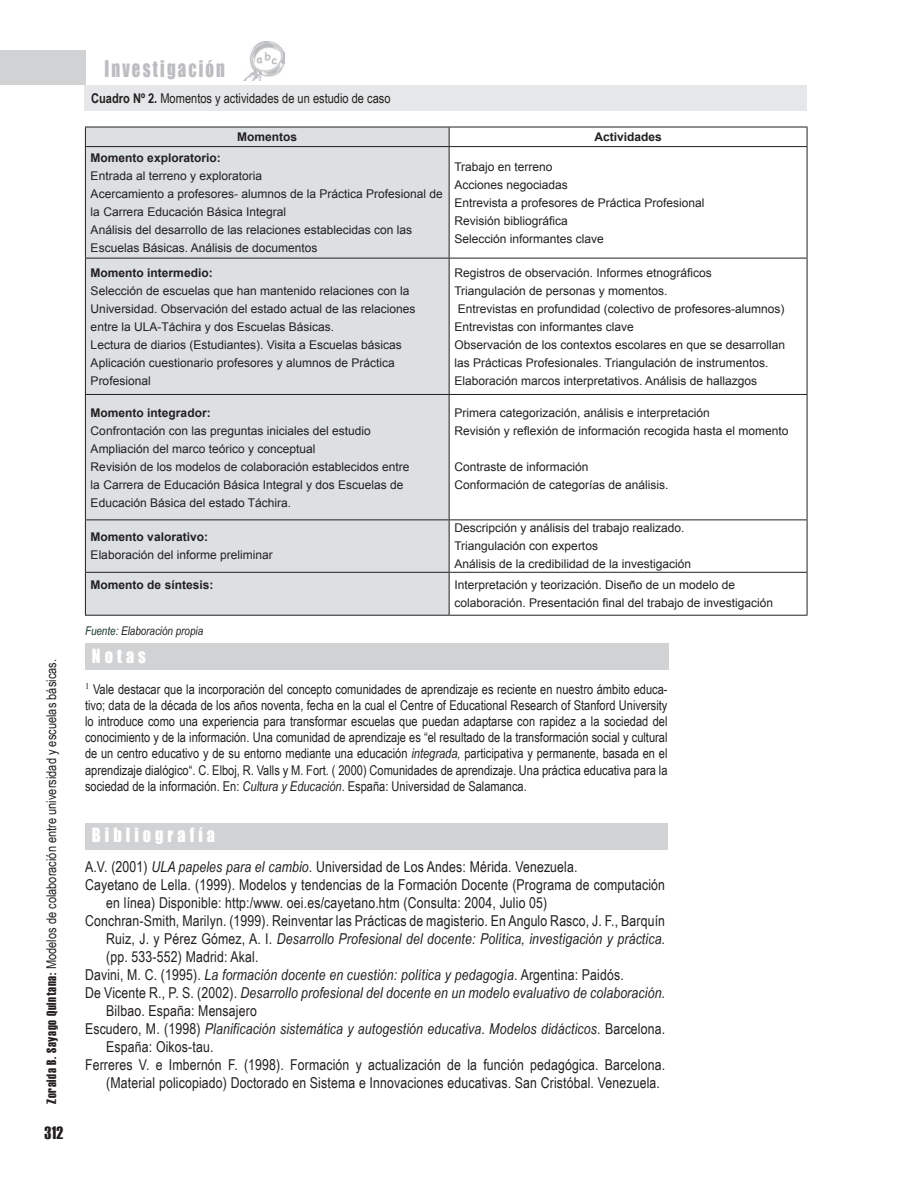
<style>
.page{position:relative;width:918px;height:1188px;background:#fff}
.page>*{position:absolute;margin:0;border:0;box-sizing:border-box;transform-origin:0 0}
.t1{font:21px "Impact";letter-spacing:.125em;color:#bcbdc0;scale:.8 1}
.t2{font:18px "Impact";letter-spacing:.25em;color:#fff;scale:.9 1}
.t3{font:18px "Haettenschweiler";color:#231f20}
.t4{font:15px "Arial Narrow";letter-spacing:.01em;color:#231f20}
.t5{font:italic 15px "Arial Narrow";letter-spacing:.01em;color:#231f20}
.t6{font:13.5px/16.2px "Arial Narrow";color:#231f20;text-align:justify}
.t7{font:12px/18px "Arial";color:#231f20}
.t8{font:700 12px "Arial";color:#231f20}
.t9{font:italic 12px "Arial Narrow";color:#231f20}
.s1{font-family:"Haettenschweiler"}
.s2{font-weight:700}
.s3{color:#163726}
.s4{font-style:italic}
.s5{font-style:normal}
</style>
<div class="page">
<div style="left:84px;top:85px;width:723px;height:26px;background:#e6e7e9"></div>
<div style="left:86px;top:128px;width:363px;height:487px;background:#dce0e2"></div>
<hr style="left:85px;top:127px;width:364px;height:1px;background:#231f20">
<svg style="left:85px;top:127px;width:1px;height:19px"></svg>
<hr style="left:449px;top:127px;width:358px;height:1px;background:#231f20">
<svg style="left:449px;top:127px;width:1px;height:19px"></svg>
<svg style="left:807px;top:127px;width:1px;height:19px"></svg>
<hr style="left:85px;top:146px;width:364px;height:1px;background:#231f20">
<hr style="left:85px;top:147px;width:1px;height:111px;background:#231f20">
<hr style="left:449px;top:146px;width:358px;height:1px;background:#231f20">
<hr style="left:449px;top:147px;width:1px;height:111px;background:#231f20">
<hr style="left:807px;top:147px;width:1px;height:111px;background:#231f20">
<hr style="left:85px;top:258px;width:364px;height:1px;background:#231f20">
<hr style="left:85px;top:258px;width:1px;height:136px;background:#231f20">
<hr style="left:449px;top:258px;width:358px;height:1px;background:#231f20">
<hr style="left:449px;top:258px;width:1px;height:136px;background:#231f20">
<hr style="left:807px;top:258px;width:1px;height:136px;background:#231f20">
<hr style="left:85px;top:394px;width:364px;height:1px;background:#231f20">
<hr style="left:85px;top:395px;width:1px;height:125px;background:#231f20">
<hr style="left:449px;top:394px;width:358px;height:1px;background:#231f20">
<hr style="left:449px;top:395px;width:1px;height:125px;background:#231f20">
<hr style="left:807px;top:395px;width:1px;height:125px;background:#231f20">
<hr style="left:85px;top:520px;width:364px;height:1px;background:#231f20">
<hr style="left:85px;top:520px;width:1px;height:52px;background:#231f20">
<hr style="left:449px;top:520px;width:358px;height:1px;background:#231f20">
<hr style="left:449px;top:520px;width:1px;height:52px;background:#231f20">
<hr style="left:807px;top:520px;width:1px;height:52px;background:#231f20">
<hr style="left:85px;top:572px;width:364px;height:1px;background:#231f20">
<hr style="left:85px;top:573px;width:1px;height:42px;background:#231f20">
<hr style="left:449px;top:572px;width:358px;height:1px;background:#231f20">
<hr style="left:449px;top:573px;width:1px;height:42px;background:#231f20">
<hr style="left:807px;top:573px;width:1px;height:42px;background:#231f20">
<hr style="left:85px;top:615px;width:364px;height:1px;background:#231f20">
<hr style="left:449px;top:615px;width:358px;height:1px;background:#231f20">
<div style="left:85px;top:823px;width:583px;height:27px;background:#d1d2d4"></div>
<div style="left:85px;top:644px;width:584px;height:26px;background:#d1d2d4"></div>
<div style="left:0;top:50px;width:85px;height:35px;background:#d1d2d4"></div>
<img style="left:244px;top:41px;width:41px;height:39px">
<p class="t6" style="left:43px;top:1104px;width:446px;rotate:-90deg"><span class="s1">Zoraida B. Sayago Quintana:</span> Modelos de colaboración entre universidad y escuelas básicas.</p>
<h2 class="t3" style="left:45px;top:1121px;width:20px">312</h2>
<h1 class="t1" style="left:105px;top:52px;width:152px">Investigación</h1>
<p class="t6" style="left:91px;top:89px;width:301px"><span class="s2">Cuadro Nº 2.</span> Momentos y actividades de un estudio de caso</p>
<p class="t8" style="left:237px;top:129px;width:61px">Momentos</p>
<p class="t8" style="left:594px;top:129px;width:69px">Actividades</p>
<p class="t8" style="left:91px;top:150px;width:132px">Momento exploratorio:</p>
<p class="t7" style="left:91px;top:167px;width:354px">Entrada al terreno y exploratoria<br>Acercamiento a profesores- alumnos de la Práctica Profesional de la Carrera Educación Básica Integral<br>Análisis del desarrollo de las relaciones establecidas con las Escuelas Básicas. Análisis de documentos</p>
<p class="t7" style="left:454px;top:158px;width:252px">Trabajo en terreno<br>Acciones negociadas<br>Entrevista a profesores de Práctica Profesional<br>Revisión bibliográfica<br>Selección informantes clave</p>
<p class="t8" style="left:91px;top:265px;width:124px">Momento intermedio:</p>
<p class="t7" style="left:91px;top:282px;width:326px">Selección de escuelas que han mantenido relaciones con la Universidad. Observación del estado actual de las relaciones entre la ULA-Táchira y dos Escuelas Básicas.<br>Lectura de diarios (Estudiantes). Visita a Escuelas básicas Aplicación cuestionario profesores y alumnos de Práctica Profesional</p>
<p class="t7" style="left:454px;top:264px;width:332px">Registros de observación. Informes etnográficos Triangulación de personas y momentos.<br>Entrevistas en profundidad (colectivo de profesores-alumnos)<br>Entrevistas con informantes clave<br>Observación de los contextos escolares en que se desarrollan las Prácticas Profesionales. Triangulación de instrumentos.<br>Elaboración marcos interpretativos. Análisis de hallazgos</p>
<p class="t8" style="left:91px;top:404px;width:121px">Momento integrador:</p>
<p class="t7" style="left:91px;top:421px;width:320px">Confrontación con las preguntas iniciales del estudio Ampliación del marco teórico y conceptual<br>Revisión de los modelos de colaboración establecidos entre la Carrera de Educación Básica Integral y dos Escuelas de Educación Básica del estado Táchira.</p>
<p class="t8" style="left:91px;top:529px;width:119px">Momento valorativo:</p>
<p class="t7" style="left:91px;top:546px;width:184px">Elaboración del informe preliminar</p>
<p class="t7" style="left:454px;top:403px;width:336px">Primera categorización, análisis e interpretación<br>Revisión y reflexión de información recogida hasta el momento</p>
<p class="t7" style="left:454px;top:457px;width:216px">Contraste de información<br>Conformación de categorías de análisis.</p>
<p class="t7" style="left:454px;top:519px;width:238px">Descripción y análisis del trabajo realizado.<br>Triangulación con expertos<br>Análisis de la credibilidad de la investigación</p>
<p class="t8" style="left:91px;top:577px;width:124px">Momento de síntesis:</p>
<p class="t7" style="left:454px;top:576px;width:320px">Interpretación y teorización. Diseño de un modelo de colaboración. Presentación final del trabajo de investigación</p>
<p class="t9" style="left:85px;top:622px;width:120px"><span class="s3">Fuente:</span> Elaboración propia</p>
<h2 class="t2" style="left:92px;top:642px;width:61px">Notas</h2>
<p class="t6" style="left:85px;top:680px;width:584px"><sup>1</sup> Vale destacar que la incorporación del concepto comunidades de aprendizaje es reciente en nuestro ámbito educa&shy;tivo; data de la década de los años noventa, fecha en la cual el Centre of Educational Research of Stanford University lo introduce como una experiencia para transformar escuelas que puedan adaptarse con rapidez a la sociedad del conocimiento y de la información. Una comunidad de aprendizaje es “el resultado de la transformación social y cultural de un centro educativo y de su entorno mediante una educación <span class="s4">integrada,</span> participativa y permanente, basada en el aprendizaje dialógico“. C. Elboj, R. Valls y M. Fort. ( 2000) Comunidades de aprendizaje. Una práctica educativa para la sociedad de la información. En: <span class="s4">Cultura y Educación</span>. España: Universidad de Salamanca.</p>
<h2 class="t2" style="left:92px;top:821px;width:138px">Bibliografía</h2>
<p class="t4" style="left:85px;top:856px;width:494px">A.V. (2001) <span class="s4">ULA papeles para el cambio</span>. Universidad de Los Andes: Mérida. Venezuela.</p>
<p class="t4" style="left:85px;top:874px;width:582px">Cayetano de Lella. (1999). Modelos y tendencias de la Formación Docente (Programa de computación</p>
<p class="t4" style="left:106px;top:892px;width:443px">en línea) Disponible: http:/www. oei.es/cayetano.htm (Consulta: 2004, Julio 05)</p>
<p class="t4" style="left:85px;top:910px;width:582px">Conchran-Smith, Marilyn. (1999). Reinventar las Prácticas de magisterio. En Angulo Rasco, J. F., Barquín</p>
<p class="t5" style="left:106px;top:929px;width:560px"><span class="s5">Ruiz, J. y Pérez Gómez, A. I.</span> Desarrollo Profesional del docente: Política, investigación y práctica.</p>
<p class="t4" style="left:106px;top:946px;width:154px">(pp. 533-552) Madrid: Akal.</p>
<p class="t5" style="left:85px;top:965px;width:540px"><span class="s5">Davini, M. C. (1995).</span> La formación docente en cuestión: política y pedagogía<span class="s5">. Argentina: Paidós.</span></p>
<p class="t5" style="left:85px;top:983px;width:582px"><span class="s5">De Vicente R., P. S. (2002).</span> Desarrollo profesional del docente en un modelo evaluativo de colaboración.</p>
<p class="t4" style="left:106px;top:1000px;width:152px">Bilbao. España: Mensajero</p>
<p class="t5" style="left:85px;top:1019px;width:582px"><span class="s5">Escudero, M. (1998)</span> Planificación sistemática y autogestión educativa<span class="s5">.</span> Modelos didácticos<span class="s5">. Barcelona.</span></p>
<p class="t4" style="left:106px;top:1036px;width:109px">España: Oikos-tau.</p>
<p class="t4" style="left:85px;top:1054px;width:582px">Ferreres V. e Imbernón F. (1998). Formación y actualización de la función pedagógica. Barcelona.</p>
<p class="t4" style="left:106px;top:1072px;width:555px">(Material policopiado) Doctorado en Sistema e Innovaciones educativas. San Cristóbal. Venezuela.</p>
</div>
